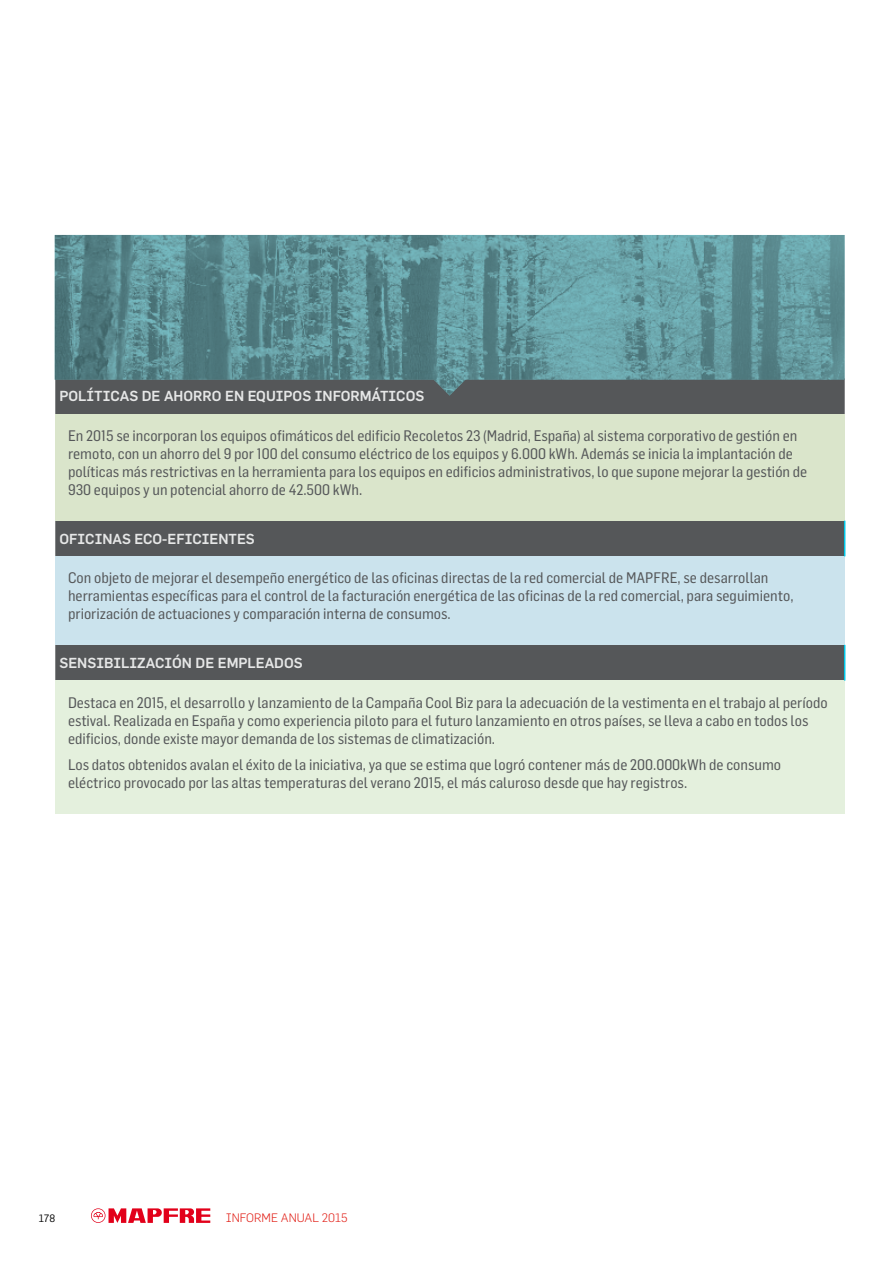
<style>
.page{position:relative;width:893px;height:1263px;background:#fff}
.page>*{position:absolute;margin:0;border:0;box-sizing:border-box;transform-origin:0 0}
.t1{font:15px/18px "Flama Semicondensed Basic";color:#555759}
.t2{font:500 14.25px "Flama";color:#e6e7e7}
.t3{font:300 12px "Flama";color:#e2231b}
.t4{font:10.5px "Flama";color:#000}
</style>
<div class="page">
<svg style="left:91px;top:1208px;width:119px;height:15px"></svg>
<div style="left:55px;top:396px;width:790px;height:284px;background:#555759"></div>
<div style="left:55px;top:414px;width:790px;height:107px;background:#dae5cb"></div>
<div style="left:55px;top:556px;width:790px;height:89px;background:#cbe3ed"></div>
<div style="left:55px;top:680px;width:790px;height:133px;background:#e4f0dd"></div>
<hr style="left:844px;top:521px;width:1px;height:35px;background:#00c8e8">
<hr style="left:844px;top:645px;width:1px;height:35px;background:#00c8e8">
<img style="left:55px;top:235px;width:790px;height:161px">
<p class="t2" style="left:60px;top:388px;width:45px">POLÍTICAS</p>
<p class="t2" style="left:142px;top:388px;width:134px">DE AHORRO EN EQUIP</p>
<p class="t2" style="left:293px;top:388px;width:68px">OS INFORMÁTIC</p>
<p class="t2" style="left:406px;top:388px;width:19px">OS</p>
<p class="t1" style="left:68px;top:426px;width:741px">En 2015 se incorporan los equipos ofimáticos del edificio Recoletos 23 (Madrid, España) al sistema corporativo de gestión en remoto, con un ahorro del 9 por 100 del consumo eléctrico de los equipos y 6.000 kWh. Además se inicia la implantación de políticas más restrictivas en la herramienta para los equipos en edificios administrativos, lo que supone mejorar la gestión de 930 equipos y un potencial ahorro de 42.500 kWh.</p>
<p class="t2" style="left:60px;top:530px;width:10px">OFICINAS</p>
<p class="t2" style="left:135px;top:530px;width:43px">ECO-EFICIENTES</p>
<p class="t1" style="left:68px;top:568px;width:727px">Con objeto de mejorar el desempeño energético de las oficinas directas de la red comercial de MAPFRE, se desarrollan herramientas específicas para el control de la facturación energética de las oficinas de la red comercial, para seguimiento, priorización de actuaciones y comparación interna de consumos.</p>
<p class="t2" style="left:60px;top:654px;width:19px">SENSIBILIZACI</p>
<p class="t2" style="left:172px;top:654px;width:56px">ÓNDE EMPLEAD</p>
<p class="t2" style="left:284px;top:654px;width:19px">OS</p>
<p class="t1" style="left:68px;top:693px;width:761px">Destaca en 2015, el desarrollo y lanzamiento de la Campaña Cool Biz para la adecuación de la vestimenta en el trabajo al período estival. Realizada en España y como experiencia piloto para el futuro lanzamiento en otros países, se lleva a cabo en todos los edificios, donde existe mayor demanda de los sistemas de climatización.</p>
<p class="t1" style="left:68px;top:755px;width:715px">Los datos obtenidos avalan el éxito de la iniciativa, ya que se estima que logró contener más de 200.000kWh de consumo eléctrico provocado por las altas temperaturas del verano 2015, el más caluroso desde que hay registros.</p>
<p class="t4" style="left:39px;top:1212px;width:18px">178</p>
<p class="t3" style="left:226px;top:1210px;width:123px">INFORME ANUAL 2015</p>
</div>
